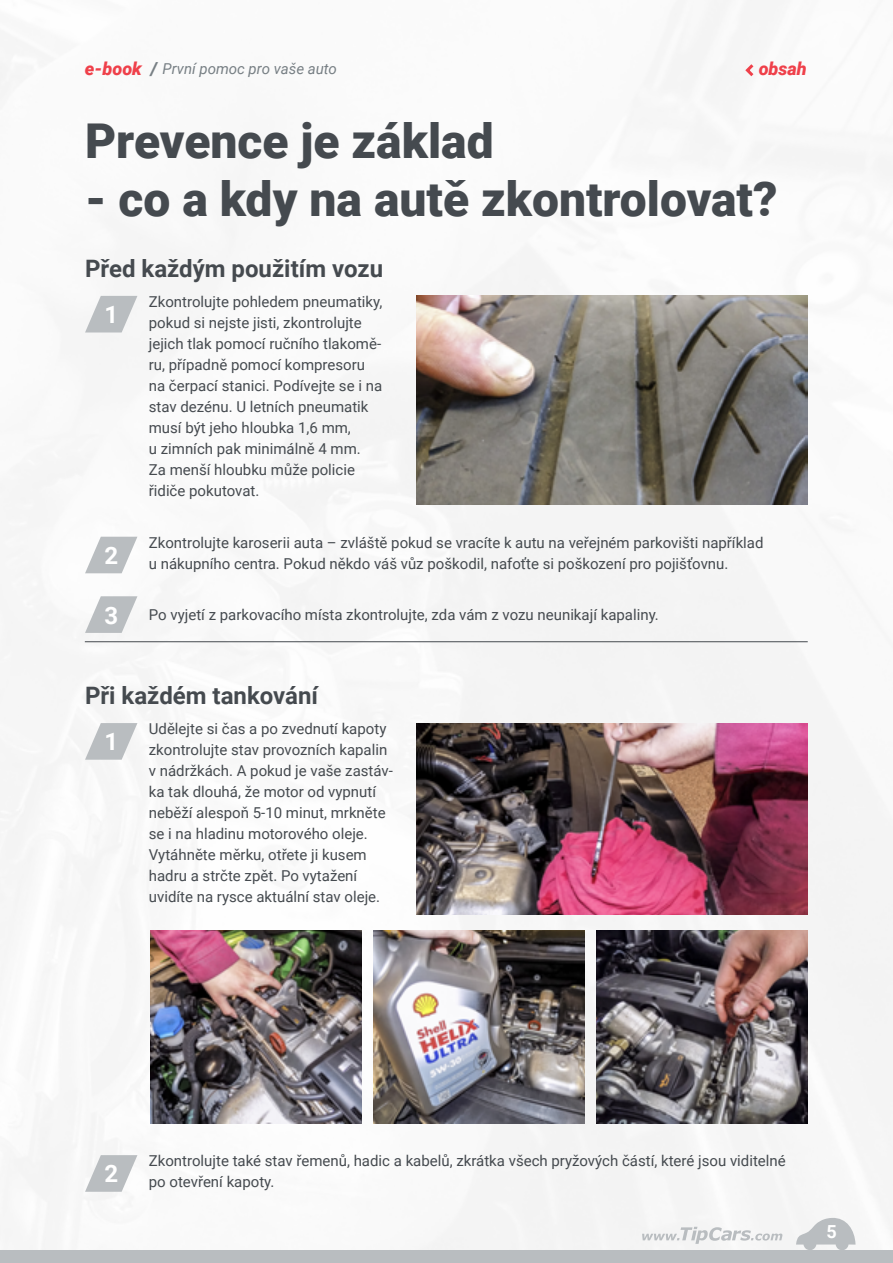
<style>
.page{position:relative;width:893px;height:1263px;background:#fff}
.page>*{position:absolute;margin:0;border:0;box-sizing:border-box;transform-origin:0 0}
.t1{font:900 48px "Roboto";color:#454a4f}
.t2{font:700 24px "Roboto";color:#454a4f}
.t3{font:700 24px "Roboto";color:#fff}
.t4{font:italic 900 18px "Roboto";color:#ef404a}
.t5{font:700 18px "Roboto";color:#fff}
.t6{font:15px/21px "Roboto";color:#454a4f}
.t7{font:italic 15px "Roboto";color:#777f84}
.s1{font-weight:900;font-size:18px;color:#ef404a}
.s2{font-weight:900;font-size:18px}
</style>
<div class="page">
<img style="left:0;top:0;width:893px;height:1250px">
<img style="left:417px;top:296px;width:391px;height:208px">
<svg style="left:85px;top:296px;width:52px;height:36px"></svg>
<svg style="left:85px;top:537px;width:52px;height:36px"></svg>
<svg style="left:85px;top:596px;width:52px;height:37px"></svg>
<img style="left:417px;top:723px;width:391px;height:191px">
<img style="left:596px;top:931px;width:212px;height:192px">
<img style="left:150px;top:931px;width:212px;height:192px">
<img style="left:373px;top:931px;width:212px;height:192px">
<svg style="left:85px;top:723px;width:52px;height:37px"></svg>
<svg style="left:85px;top:1155px;width:52px;height:37px"></svg>
<hr style="left:85px;top:641px;width:723px;height:1px;background:#454a4f">
<div style="left:0;top:1250px;width:893px;height:13px;background:#b9bdc0"></div>
<svg style="left:796px;top:1217px;width:59px;height:33px"></svg>
<svg style="left:743px;top:61px;width:14px;height:18px"></svg>
<svg style="left:642px;top:1227px;width:140px;height:17px"></svg>
<p class="t7" style="left:85px;top:58px;width:253px"><span class="s1">e-book</span> <span class="s2">/</span> První pomoc pro vaše auto</p>
<p class="t4" style="left:759px;top:56px;width:50px">obsah</p>
<h1 class="t1" style="left:85px;top:108px;width:410px">Prevence je základ</h1>
<h1 class="t1" style="left:85px;top:165px;width:694px">- co a kdy na autě zkontrolovat?</h1>
<h2 class="t2" style="left:85px;top:251px;width:300px">Před každým použitím vozu</h2>
<p class="t6" style="left:149px;top:291px;width:235px">Zkontrolujte pohledem pneumatiky, pokud si nejste jisti, zkontrolujte jejich tlak pomocí ručního tlakomě&shy;ru, případně pomocí kompresoru na čerpací stanici. Podívejte se i na stav dezénu. U letních pneumatik musí být jeho hloubka 1,6 mm,<br>u zimních pak minimálně 4 mm.<br>Za menší hloubku může policie řidiče pokutovat.</p>
<p class="t6" style="left:149px;top:532px;width:616px">Zkontrolujte karoserii auta – zvláště pokud se vracíte k autu na veřejném parkovišti například u nákupního centra. Pokud někdo váš vůz poškodil, nafoťte si poškození pro pojišťovnu.</p>
<p class="t6" style="left:149px;top:604px;width:512px">Po vyjetí z parkovacího místa zkontrolujte, zda vám z vozu neunikají kapaliny.</p>
<h2 class="t3" style="left:104px;top:298px;width:15px">1</h2>
<h2 class="t3" style="left:104px;top:539px;width:15px">2</h2>
<h2 class="t3" style="left:104px;top:598px;width:15px">3</h2>
<h2 class="t2" style="left:85px;top:678px;width:235px">Při každém tankování</h2>
<p class="t6" style="left:149px;top:718px;width:246px">Udělejte si čas a po zvednutí kapoty zkontrolujte stav provozních kapalin v nádržkách. A pokud je vaše zastáv&shy;ka tak dlouhá, že motor od vypnutí neběží alespoň 5-10 minut, mrkněte se i na hladinu motorového oleje.<br>Vytáhněte měrku, otřete ji kusem hadru a strčte zpět. Po vytažení uvidíte na rysce aktuální stav oleje.</p>
<h2 class="t3" style="left:104px;top:725px;width:15px">1</h2>
<h2 class="t3" style="left:104px;top:1157px;width:15px">2</h2>
<p class="t6" style="left:149px;top:1150px;width:638px">Zkontrolujte také stav řemenů, hadic a kabelů, zkrátka všech pryžových částí, které jsou viditelné</p>
<p class="t6" style="left:149px;top:1171px;width:127px">po otevření kapoty.</p>
<p class="t5" style="left:826px;top:1219px;width:12px">5</p>
</div>
